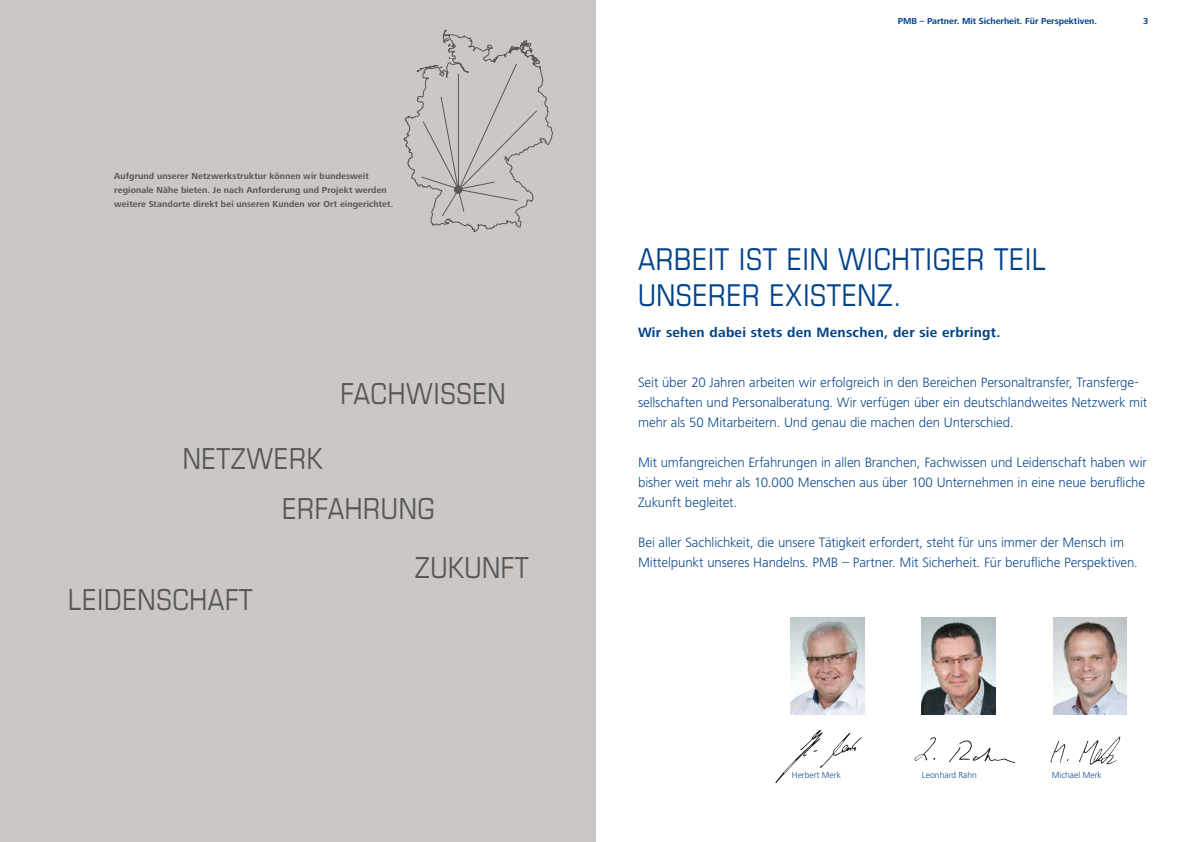
<style>
.page{position:relative;width:1191px;height:842px;background:#fff}
.page>*{position:absolute;margin:0;border:0;box-sizing:border-box;transform-origin:0 0}
.t1{font:condensed 30px/36px "Eurostile LT";letter-spacing:.02em;color:#004289}
.t2{font:condensed 28.9px "Eurostile LT";letter-spacing:.02em;color:#585858}
.t3{font:300 14px/20px "Frutiger Next LT";letter-spacing:-.01em;color:#004289}
.t4{font:700 14px "Frutiger Next LT";letter-spacing:.02em;color:#004289}
.t5{font:700 9px/14px "Frutiger Next LT";letter-spacing:.01em;color:#585858}
.t6{font:700 9px "Frutiger Next LT";color:#004289}
.t7{font:300 9px "Frutiger Next LT";color:#004289}
</style>
<div class="page">
<div style="left:0;top:0;width:595px;height:842px;background:#cac7c4"></div>
<img style="left:790px;top:618px;width:74px;height:96px">
<img style="left:922px;top:618px;width:73px;height:96px">
<img style="left:1053px;top:618px;width:73px;height:96px">
<svg style="left:403px;top:30px;width:150px;height:202px"></svg>
<div style="left:454px;top:185px;width:8px;height:9px;background:#585858;border-radius:50%"></div>
<svg style="left:775px;top:730px;width:87px;height:53px"></svg>
<svg style="left:949px;top:740px;width:66px;height:23px"></svg>
<svg style="left:914px;top:737px;width:22px;height:24px"></svg>
<svg style="left:1050px;top:736px;width:70px;height:29px"></svg>
<p class="t5" style="left:114px;top:169px;width:281px">Aufgrund unserer Netzwerkstruktur können wir bundesweit regionale Nähe bieten. Je nach Anforderung und Projekt werden weitere Standorte direkt bei unseren Kunden vor Ort eingerichtet.</p>
<h2 class="t2" style="left:183px;top:441px;width:141px">NETZWERK</h2>
<h2 class="t2" style="left:340px;top:377px;width:167px">FACHWISSEN</h2>
<h2 class="t2" style="left:282px;top:492px;width:154px">ERFAHRUNG</h2>
<h2 class="t2" style="left:68px;top:583px;width:186px">LEIDENSCHAFT</h2>
<h2 class="t2" style="left:415px;top:550px;width:115px">ZUKUNFT</h2>
<p class="t6" style="left:897px;top:16px;width:201px">PMB – Partner. Mit Sicherheit. Für Perspektiven.</p>
<p class="t6" style="left:1143px;top:16px;width:7px">3</p>
<h1 class="t1" style="left:638px;top:241px;width:409px">ARBEIT IST EIN WICHTIGER TEIL<br>UNSERER EXISTENZ.</h1>
<p class="t4" style="left:638px;top:324px;width:364px">Wir sehen dabei stets den Menschen, der sie erbringt.</p>
<p class="t3" style="left:638px;top:372px;width:511px">Seit über 20 Jahren arbeiten wir erfolgreich in den Bereichen Personaltransfer, Transferge&shy;sellschaften und Personalberatung. Wir verfügen über ein deutschlandweites Netzwerk mit mehr als 50 Mitarbeitern. Und genau die machen den Unterschied.</p>
<p class="t3" style="left:638px;top:452px;width:510px;text-align:justify">Mit umfangreichen Erfahrungen in allen Branchen, Fachwissen und Leidenschaft haben wir bisher weit mehr als 10.000 Menschen aus über 100 Unternehmen in eine neue berufliche Zukunft begleitet.</p>
<p class="t3" style="left:638px;top:532px;width:501px">Bei aller Sachlichkeit, die unsere Tätigkeit erfordert, steht für uns immer der Mensch im<br>Mittelpunkt unseres Handelns. PMB – Partner. Mit Sicherheit. Für berufliche Perspektiven.</p>
<p class="t7" style="left:792px;top:770px;width:50px">Herbert Merk</p>
<p class="t7" style="left:922px;top:770px;width:57px">Leonhard Rahn</p>
<p class="t7" style="left:1051px;top:770px;width:51px">Michael Merk</p>
</div>
